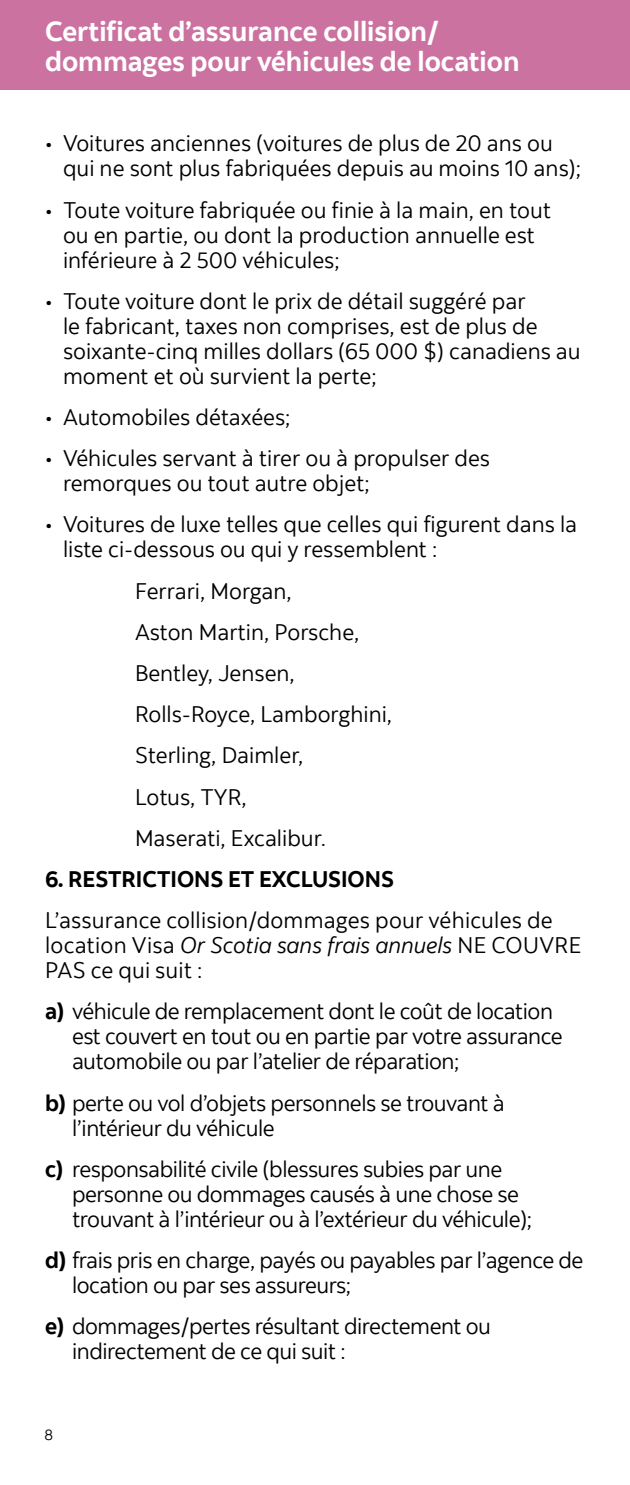
<style>
.page{position:relative;width:630px;height:1485px;background:#fff}
.page>*{position:absolute;margin:0;border:0;box-sizing:border-box;transform-origin:0 0}
.t1{font:700 27.5px/30px "Scotia";color:#fff}
.t2{font:22.5px/25px "Scotia";letter-spacing:-.01em;color:#000}
.t3{font:700 22.5px "Scotia";color:#000}
.t4{font:15px "Scotia";color:#000}
.s1{font-style:italic}
.s2{font-weight:700}
</style>
<div class="page">
<div style="left:0;top:0;width:630px;height:90px;background:#cb72a0"></div>
<p class="t1" style="left:45px;top:16px;width:476px">Certificat d’assurance collision/ dommages pour véhicules de location</p>
<p class="t2" style="left:63px;top:131px;width:520px;text-indent:-18px">• Voitures anciennes (voitures de plus de 20 ans ou qui ne sont plus fabriquées depuis au moins 10 ans);</p>
<p class="t2" style="left:63px;top:197px;width:490px;text-indent:-18px">• Toute voiture fabriquée ou finie à la main, en tout ou en partie, ou dont la production annuelle est inférieure à 2 500 véhicules;</p>
<p class="t2" style="left:63px;top:288px;width:519px;text-indent:-18px">• Toute voiture dont le prix de détail suggéré par<br>le fabricant, taxes non comprises, est de plus de soixante-cinq milles dollars (65 000 $) canadiens au moment et où survient la perte;</p>
<p class="t2" style="left:45px;top:404px;width:247px">• Automobiles détaxées;</p>
<p class="t2" style="left:63px;top:446px;width:429px;text-indent:-18px">• Véhicules servant à tirer ou à propulser des remorques ou tout autre objet;</p>
<p class="t2" style="left:63px;top:512px;width:516px;text-indent:-18px">• Voitures de luxe telles que celles qui figurent dans la liste ci-dessous ou qui y ressemblent :</p>
<p class="t2" style="left:135px;top:570px;width:259px;line-height:41.2px">Ferrari, Morgan,<br>Aston Martin, Porsche,<br>Bentley, Jensen,<br>Rolls-Royce, Lamborghini,<br>Sterling, Daimler,<br>Lotus, TYR,<br>Maserati, Excalibur.</p>
<p class="t3" style="left:45px;top:865px;width:351px">6. RESTRICTIONS ET EXCLUSIONS</p>
<p class="t2" style="left:45px;top:908px;width:538px">L’assurance collision/dommages pour véhicules de location Visa <span class="s1">Or Scotia sans frais annuels</span> NE COUVRE<br>PAS ce qui suit :</p>
<p class="t2" style="left:72px;top:999px;width:492px;text-indent:-27px"><span class="s2">a)</span> véhicule de remplacement dont le coût de location est couvert en tout ou en partie par votre assurance automobile ou par l’atelier de réparation;</p>
<p class="t2" style="left:72px;top:1090px;width:434px;text-indent:-27px"><span class="s2">b)</span> perte ou vol d’objets personnels se trouvant à l’intérieur du véhicule</p>
<p class="t2" style="left:72px;top:1156px;width:462px;text-indent:-27px"><span class="s2">c)</span> responsabilité civile (blessures subies par une personne ou dommages causés à une chose se trouvant à l’intérieur ou à l’extérieur du véhicule);</p>
<p class="t2" style="left:72px;top:1247px;width:513px;text-indent:-27px"><span class="s2">d)</span> frais pris en charge, payés ou payables par l’agence de location ou par ses assureurs;</p>
<p class="t2" style="left:72px;top:1314px;width:421px;text-indent:-27px"><span class="s2">e)</span> dommages/pertes résultant directement ou indirectement de ce qui suit :</p>
<p class="t4" style="left:44px;top:1425px;width:10px">8</p>
</div>
